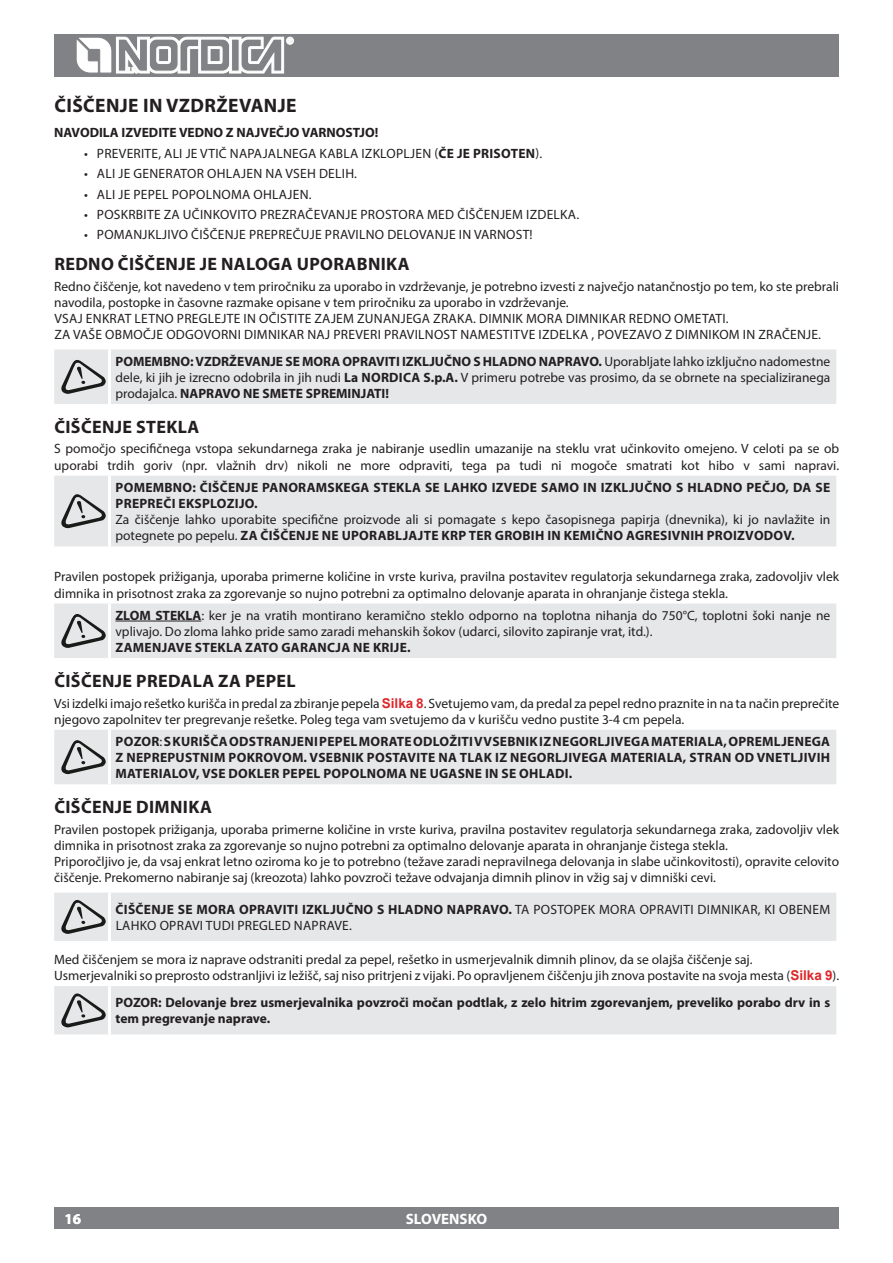
<style>
.page{position:relative;width:893px;height:1263px;background:#fff}
.page>*{position:absolute;margin:0;border:0;box-sizing:border-box;transform-origin:0 0}
.t1{font:700 19.5px "Myriad Pro";letter-spacing:.02em;color:#231f20}
.t2{font:700 18px "Myriad Pro";letter-spacing:.02em;color:#231f20}
.t3{font:700 15px "Myriad Pro";color:#fff}
.t4{font:13.5px/16.2px "Myriad Pro";color:#231f20}
.t5{font:700 13.5px/16.2px "Myriad Pro";letter-spacing:.02em;color:#231f20}
.t6{font:700 13.5px/16.2px "Myriad Pro";color:#231f20}
.s1{font-weight:400}
.s2{font-weight:700}
.s3{font-family:"Arial";font-weight:700;color:#de272a}
</style>
<div class="page">
<div style="left:54px;top:34px;width:785px;height:43px;background:#808285"></div>
<div style="left:54px;top:1208px;width:785px;height:21px;background:#808285"></div>
<div style="left:286px;top:37px;width:8px;height:7px;border:1px solid #fff;border-radius:50%"></div>
<svg style="left:76px;top:37px;width:217px;height:37px"></svg>
<div style="left:54px;top:349px;width:782px;height:55px;background:#e6e7e9"></div>
<div style="left:54px;top:476px;width:782px;height:70px;background:#e6e7e9"></div>
<hr style="left:108px;top:476px;width:3px;height:70px;background:#fff">
<svg style="left:60px;top:493px;width:46px;height:36px;background:#b4b5b6"></svg>
<div style="left:54px;top:603px;width:782px;height:55px;background:#e6e7e9"></div>
<hr style="left:115px;top:621px;width:86px;height:1px;background:#231f20">
<div style="left:54px;top:730px;width:782px;height:54px;background:#e6e7e9"></div>
<div style="left:54px;top:892px;width:782px;height:49px;background:#e6e7e9"></div>
<div style="left:54px;top:986px;width:782px;height:48px;background:#e6e7e9"></div>
<h1 class="t1" style="left:54px;top:93px;width:244px">ČIŠČENJE IN VZDRŽEVANJE</h1>
<p class="t5" style="left:54px;top:124px;width:10px">NAV</p>
<p class="t5" style="left:80px;top:124px;width:49px">ODILA IZVEDI</p>
<p class="t5" style="left:162px;top:124px;width:27px">TE VEDN</p>
<p class="t5" style="left:214px;top:124px;width:32px">O Z NAJVE</p>
<p class="t5" style="left:276px;top:124px;width:104px">ČJO VARNOSTJO!</p>
<p class="t4" style="left:84px;top:145px;width:28px">• Preverite</p>
<p class="t4" style="left:158px;top:145px;width:81px">, ali jevtič napa</p>
<p class="t4" style="left:263px;top:145px;width:14px">jalne</p>
<p class="t4" style="left:299px;top:145px;width:37px">ga kabla</p>
<p class="t4" style="left:361px;top:145px;width:27px">izklopl</p>
<p class="t5" style="left:410px;top:144px;width:133px"><span class="s1">jen (</span>ČE JE PRISOTEN<span class="s1">).</span></p>
<p class="t4" style="left:84px;top:165px;width:67px">• Ali je generator</p>
<p class="t4" style="left:207px;top:165px;width:119px">ohlajen na vseh deli</p>
<p class="t4" style="left:345px;top:165px;width:13px">h.</p>
<p class="t4" style="left:84px;top:186px;width:58px">• Ali je pepel</p>
<p class="t4" style="left:172px;top:186px;width:10px">popolnoma</p>
<p class="t4" style="left:253px;top:186px;width:60px">ohlajen.</p>
<p class="t4" style="left:84px;top:206px;width:52px">• Pos krbite</p>
<p class="t4" style="left:164px;top:206px;width:65px">za učin kovito</p>
<p class="t4" style="left:260px;top:206px;width:9px">prezra</p>
<p class="t4" style="left:306px;top:206px;width:17px">čevan</p>
<p class="t4" style="left:345px;top:206px;width:24px">je prostora</p>
<p class="t4" style="left:427px;top:206px;width:10px">med</p>
<p class="t4" style="left:457px;top:206px;width:77px">čiščenjem izdel</p>
<p class="t4" style="left:560px;top:206px;width:20px">ka.</p>
<p class="t4" style="left:84px;top:227px;width:31px">• Poman</p>
<p class="t4" style="left:143px;top:227px;width:33px">jkljivo</p>
<p class="t4" style="left:191px;top:227px;width:66px">čiščenje prepre</p>
<p class="t4" style="left:293px;top:227px;width:41px">čuje pravilno</p>
<p class="t4" style="left:387px;top:227px;width:9px">delovan</p>
<p class="t4" style="left:444px;top:227px;width:39px">jein varnost</p>
<p class="t4" style="left:530px;top:227px;width:5px">!</p>
<h2 class="t2" style="left:54px;top:252px;width:357px">REDNO ČIŠČENJE JE NALOGA UPORABNIKA</h2>
<p class="t4" style="left:54px;top:278px;width:786px">Redno čiščenje, kot navedeno v tem priročniku za uporabo in vzdrževanje, je potrebno izvesti z največjo natančnostjo po tem, ko ste prebrali navodila, postopke in časovne razmake opisane v tem priročniku za uporabo in vzdrževanje.<br>Vsaj en krat</p>
<p class="t4" style="left:135px;top:310px;width:9px">letno</p>
<p class="t4" style="left:177px;top:310px;width:107px">preglejte in očistite</p>
<p class="t4" style="left:314px;top:310px;width:53px">zajem zunan</p>
<p class="t4" style="left:401px;top:310px;width:95px">jega zraka. Dimni</p>
<p class="t4" style="left:516px;top:310px;width:21px">k mora</p>
<p class="t4" style="left:566px;top:310px;width:8px">dimni</p>
<p class="t4" style="left:602px;top:310px;width:36px">kar redno</p>
<p class="t4" style="left:674px;top:310px;width:9px">ometati</p>
<p class="t4" style="left:726px;top:310px;width:4px">.</p>
<p class="t4" style="left:54px;top:326px;width:62px">Zavašeobmo</p>
<p class="t4" style="left:143px;top:326px;width:60px">čje odgovorni</p>
<p class="t4" style="left:244px;top:326px;width:8px">dimni</p>
<p class="t4" style="left:281px;top:326px;width:61px">karnaj preveri</p>
<p class="t4" style="left:384px;top:326px;width:9px">pravilnost</p>
<p class="t4" style="left:460px;top:326px;width:9px">namestitve</p>
<p class="t4" style="left:538px;top:326px;width:8px">izdel</p>
<p class="t4" style="left:573px;top:326px;width:34px">ka , povezavo</p>
<p class="t4" style="left:665px;top:326px;width:19px">z dimni</p>
<p class="t4" style="left:712px;top:326px;width:111px">kom in zračenje.</p>
<p class="t5" style="left:115px;top:352px;width:90px">POMEMBNO: VZD</p>
<p class="t5" style="left:221px;top:352px;width:17px">RŽEVANJE</p>
<p class="t6" style="left:285px;top:352px;width:224px">SE MORA OPRAVITI IZKLJUČNO S HLADN</p>
<p class="t5" style="left:527px;top:352px;width:22px">O NAP</p>
<p class="t4" style="left:565px;top:353px;width:267px"><span class="s2">RAVO.</span> Uporabljate lahko izključno nadomestne</p>
<p class="t4" style="left:116px;top:369px;width:256px">dele, ki jih je izrecno odobrila in jih nudi <span class="s2">LA NOR</span></p>
<p class="t4" style="left:389px;top:369px;width:443px"><span class="s2">DICA S.P.A.</span> V primeru potrebe vas prosimo, da se obrnete na specializiranega</p>
<p class="t4" style="left:116px;top:385px;width:74px">prodajalca. <span class="s2">NAP</span></p>
<p class="t6" style="left:206px;top:385px;width:150px">RAVO NE SMETE SPREMINJA</p>
<p class="t5" style="left:374px;top:385px;width:16px">TI!</p>
<h2 class="t2" style="left:54px;top:415px;width:49px">ČIŠČENJE</h2>
<h2 class="t2" style="left:136px;top:415px;width:64px">STEKLA</h2>
<p class="t4" style="left:54px;top:441px;width:786px">S pomočjo specifičnega vstopa sekundarnega zraka je nabiranje usedlin umazanije na steklu vrat učinkovito omejeno. V celoti pa se ob uporabi trdih goriv (npr. vlažnih drv) nikoli ne more odpraviti, tega pa tudi ni mogoče smatrati kot hibo v sami napravi.</p>
<p class="t5" style="left:116px;top:479px;width:716px">POMEMBNO: ČIŠČENJE PANORAMSKEGA STEKLA SE LAHKO IZVEDE SAMO IN IZKLJUČNO S HLADNO PEČJO, DA SE<br>PREPREČI EKSPLOZIJO.</p>
<p class="t4" style="left:116px;top:511px;width:716px">Za čiščenje lahko uporabite specifične proizvode ali si pomagate s kepo časopisnega papirja (dnevnika), ki jo navlažite in potegnete po pepelu. <span class="s2">ZA ČIŠČENJE NE UPORABLJAJTE KRP TER GROBIH IN KEMIČNO AGRESIVNIH PROIZVODOV.</span></p>
<p class="t4" style="left:54px;top:568px;width:787px">Pravilen postopek prižiganja, uporaba primerne količine in vrste kuriva, pravilna postavitev regulatorja sekundarnega zraka, zadovoljiv vlek dimnika in prisotnost zraka za zgorevanje so nujno potrebni za optimalno delovanje aparata in ohranjanje čistega stekla.</p>
<p class="t4" style="left:115px;top:607px;width:716px"><span class="s2">ZLOM STEKLA</span>: ker je na vratih montirano keramično steklo odporno na toplotna nihanja do 750°C, toplotni šoki nanje ne vplivajo. Do zloma lahko pride samo zaradi mehanskih šokov (udarci, silovito zapiranje vrat, itd.).</p>
<p class="t5" style="left:116px;top:639px;width:296px">ZAMENJAVE STEKLA ZATO GARANCJA NE KRIJE.</p>
<h2 class="t2" style="left:54px;top:669px;width:49px">ČIŠČENJE</h2>
<h2 class="t2" style="left:136px;top:669px;width:34px">PREDA</h2>
<h2 class="t2" style="left:193px;top:669px;width:64px">LAZA PEPE</h2>
<h2 class="t2" style="left:287px;top:669px;width:11px">L</h2>
<p class="t4" style="left:54px;top:695px;width:787px">Vsi izdelki imajo rešetko kurišča in predal za zbiranje pepela <span class="s3">Silka 8</span>. Svetujemo vam, da predal za pepel redno praznite in na ta način preprečite njegovo zapolnitev ter pregrevanje rešetke. Poleg tega vam svetujemo da v kurišču vedno pustite 3-4 cm pepela.</p>
<p class="t5" style="left:116px;top:733px;width:254px">POZOR<span class="s1">:</span> S KURIŠČA ODSTRANJENI PEPEL MOR</p>
<p class="t5" style="left:389px;top:733px;width:200px">ATE ODLOŽITI V VSEBNIK IZ NEGORL</p>
<p class="t5" style="left:605px;top:733px;width:227px">JIVEGA MATERIALA, OPREMLJENEGA</p>
<p class="t5" style="left:116px;top:749px;width:431px">Z NEPREPUSTNIM POKROVOM. VSEBNIK POSTAVITE NA TLAK IZ NEGORL</p>
<p class="t5" style="left:563px;top:749px;width:267px">JIVEGA MATERIALA, STRAN OD VNETLJIVIH</p>
<p class="t5" style="left:116px;top:765px;width:414px">MATERIALOV, VSE DOKLER PEPEL POPOLNOMA NE UGASNE IN SE OHL</p>
<p class="t5" style="left:546px;top:765px;width:28px">ADI.</p>
<h2 class="t2" style="left:54px;top:795px;width:49px">ČIŠČENJE</h2>
<h2 class="t2" style="left:136px;top:795px;width:45px">DIMNIKA</h2>
<p class="t4" style="left:54px;top:821px;width:787px">Pravilen postopek prižiganja, uporaba primerne količine in vrste kuriva, pravilna postavitev regulatorja sekundarnega zraka, zadovoljiv vlek dimnika in prisotnost zraka za zgorevanje so nujno potrebni za optimalno delovanje aparata in ohranjanje čistega stekla.<br>Priporočljivo je, da vsaj enkrat letno oziroma ko je to potrebno (težave zaradi nepravilnega delovanja in slabe učinkovitosti), opravite celovito čiščenje. Prekomerno nabiranje saj (kreozota) lahko povzroči težave odvajanja dimnih plinov in vžig saj v dimniški cevi.</p>
<p class="t5" style="left:116px;top:901px;width:92px">ČIŠČENJE SE MOR</p>
<p class="t5" style="left:226px;top:901px;width:316px">A OPRAVITI IZKLJUČNO S HLADNO NAPRAVO. <span class="s1">Ta postope</span></p>
<p class="t4" style="left:588px;top:901px;width:22px">k mora</p>
<p class="t4" style="left:640px;top:901px;width:8px">opraviti</p>
<p class="t4" style="left:698px;top:901px;width:8px">dimni</p>
<p class="t4" style="left:734px;top:901px;width:55px">kar, ki obenem</p>
<p class="t4" style="left:116px;top:917px;width:53px">lahko opravi</p>
<p class="t4" style="left:206px;top:917px;width:8px">tudi</p>
<p class="t4" style="left:237px;top:917px;width:39px">pregled</p>
<p class="t4" style="left:294px;top:917px;width:9px">naprave</p>
<p class="t4" style="left:349px;top:917px;width:4px">.</p>
<p class="t4" style="left:54px;top:951px;width:786px">Med čiščenjem se mora iz naprave odstraniti predal za pepel, rešetko in usmerjevalnik dimnih plinov, da se olajša čiščenje saj.<br>Usmerjevalniki so preprosto odstranljivi iz ležišč, saj niso pritrjeni z vijaki. Po opravljenem čiščenju jih znova postavite na svoja mesta (<span class="s3">Silka 9</span>).</p>
<p class="t6" style="left:115px;top:994px;width:716px">POZOR: DELOVANJE BREZ USMERJEVALNIKA POVZROČI MOČAN PODTLAK, Z ZELO HITRIM ZGOREVANJEM, PREVELIKO PORABO DRV IN S<br>TEM PREGREVANJE NAPRAVE.</p>
<p class="t3" style="left:65px;top:1209px;width:18px">16</p>
<p class="t3" style="left:406px;top:1209px;width:83px">SLOVENSKO</p>
</div>
